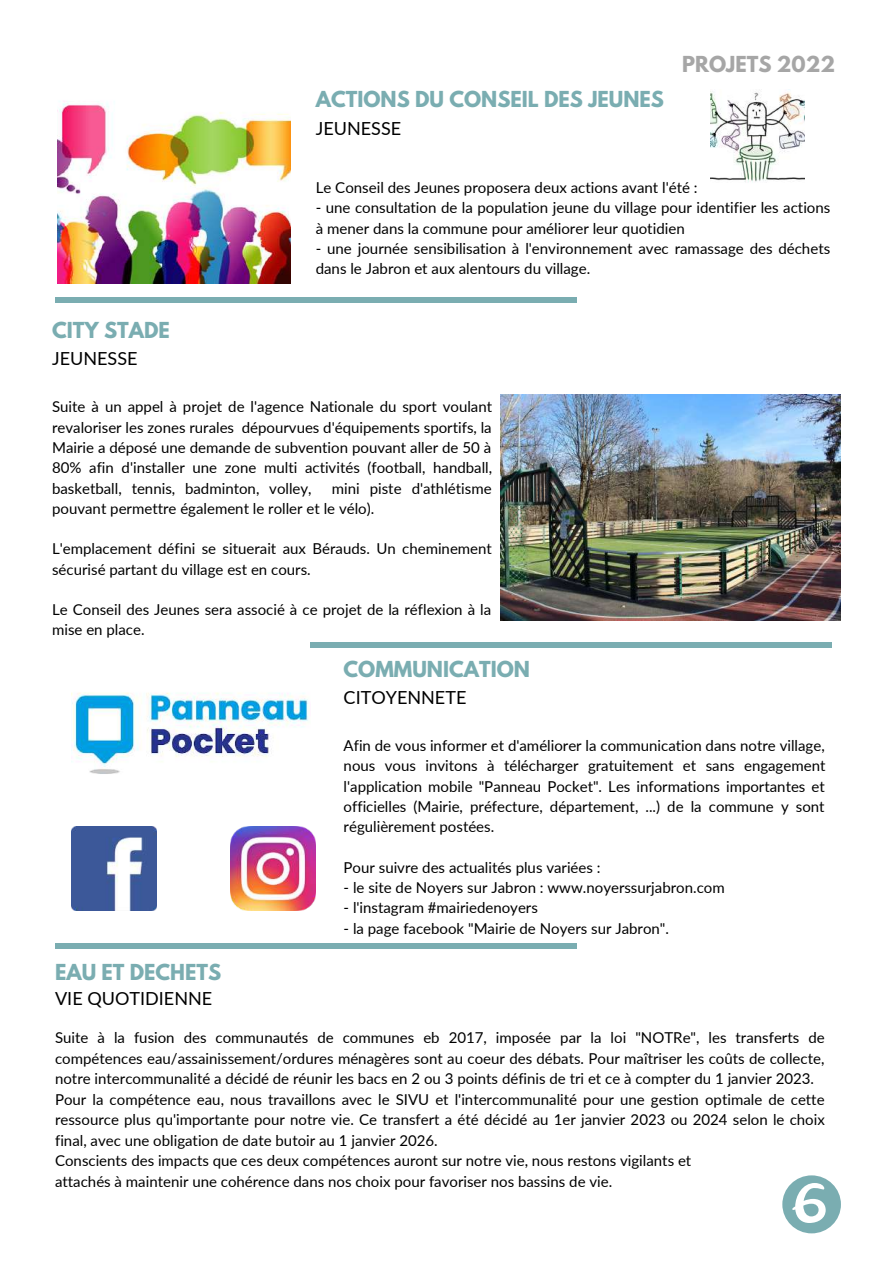
<style>
.page{position:relative;width:894px;height:1264px;background:#fff}
.page>*{position:absolute;margin:0;border:0;box-sizing:border-box;transform-origin:0 0}
.t1{font:700 19.5px "League Spartan";color:#7aadb1}
.t2{font:700 19.5px "League Spartan";color:#a6a6a6}
.t3{font:18px "Lato";color:#000}
.t4{font:15px/20.2px "Lato";color:#000}
</style>
<div class="page">
<img style="left:58px;top:101px;width:232px;height:182px">
<div style="left:55px;top:297px;width:521px;height:6px;background:#7aadb1"></div>
<svg style="left:782px;top:1175px;width:58px;height:58px"></svg>
<img style="left:500px;top:394px;width:340px;height:226px">
<img style="left:710px;top:91px;width:94px;height:91px">
<div style="left:310px;top:642px;width:521px;height:5px;background:#7aadb1"></div>
<img style="left:72px;top:692px;width:236px;height:82px">
<img style="left:72px;top:826px;width:84px;height:84px">
<img style="left:231px;top:826px;width:84px;height:84px">
<div style="left:55px;top:943px;width:521px;height:5px;background:#7aadb1"></div>
<h1 class="t1" style="left:315px;top:89px;width:349px">ACTIONS DU CONSEIL DES JEUNES</h1>
<p class="t3" style="left:315px;top:117px;width:87px">JEUNESSE</p>
<h1 class="t2" style="left:682px;top:54px;width:154px">PROJETS 2022</h1>
<p class="t4" style="left:315px;top:177px;width:383px">Le Conseil des Jeunes proposera deux actions avant l'été :</p>
<p class="t4" style="left:315px;top:197px;width:516px">- une consultation de la population jeune du village pour identifier les actions à mener dans la commune pour améliorer leur quotidien</p>
<p class="t4" style="left:315px;top:238px;width:516px">- une journée sensibilisation à l'environnement avec ramassage des déchets dans le Jabron et aux alentours du village.</p>
<h1 class="t1" style="left:52px;top:320px;width:119px">CITY STADE</h1>
<p class="t3" style="left:52px;top:347px;width:87px">JEUNESSE</p>
<p class="t4" style="left:52px;top:396px;width:441px;text-align:justify">Suite à un appel à projet de l'agence Nationale du sport voulant revaloriser les zones rurales dépourvues d'équipements sportifs, la Mairie a déposé une demande de subvention pouvant aller de 50 à 80% afin d'installer une zone multi activités (football, handball, basketball, tennis, badminton, volley,</p>
<p class="t4" style="left:52px;top:477px;width:441px;text-indent:279px">mini piste d'athlétisme pouvant permettre également le roller et le vélo).</p>
<p class="t4" style="left:52px;top:538px;width:441px">L'emplacement défini se situerait aux Bérauds. Un cheminement sécurisé partant du village est en cours.</p>
<p class="t4" style="left:52px;top:599px;width:440px">Le Conseil des Jeunes sera associé à ce projet de la réflexion à la mise en place.</p>
<h1 class="t1" style="left:343px;top:659px;width:188px">COMMUNICATION</h1>
<p class="t3" style="left:343px;top:685px;width:124px">CITOYENNETE</p>
<p class="t4" style="left:343px;top:735px;width:483px;text-align:justify">Afin de vous informer et d'améliorer la communication dans notre village, nous vous invitons à télécharger gratuitement et sans engagement l'application mobile "Panneau Pocket". Les informations importantes et officielles (Mairie, préfecture, département, ...) de la commune y sont régulièrement postées.</p>
<p class="t4" style="left:343px;top:856px;width:258px">Pour suivre des actualités plus variées :</p>
<p class="t4" style="left:343px;top:877px;width:382px">- le site de Noyers sur Jabron : www.noyerssurjabron.com</p>
<p class="t4" style="left:343px;top:897px;width:196px">- l'instagram #mairiedenoyers</p>
<p class="t4" style="left:343px;top:917px;width:327px">- la page facebook "Mairie de Noyers sur Jabron".</p>
<h1 class="t1" style="left:55px;top:962px;width:168px">EAU ET DECHETS</h1>
<p class="t3" style="left:55px;top:987px;width:159px">VIE QUOTIDIENNE</p>
<p class="t4" style="left:55px;top:1027px;width:771px">Suite à la fusion des communautés de communes eb 2017, imposée par la loi "NOTRe", les transferts de compétences eau/assainissement/ordures ménagères sont au coeur des débats. Pour maîtriser les coûts de collecte, notre intercommunalité a décidé de réunir les bacs en 2 ou 3 points définis de tri et ce à compter du 1 janvier 2023.<br>Pour la compétence eau, nous travaillons avec le SIVU et l'intercommunalité pour une gestion optimale de cette ressource plus qu'importante pour notre vie. Ce transfert a été décidé au 1er janvier 2023 ou 2024 selon le choix final, avec une obligation de date butoir au 1 janvier 2026.<br>Conscients des impacts que ces deux compétences auront sur notre vie, nous restons vigilants et<br>attachés à maintenir une cohérence dans nos choix pour favoriser nos bassins de vie.</p>
</div>
